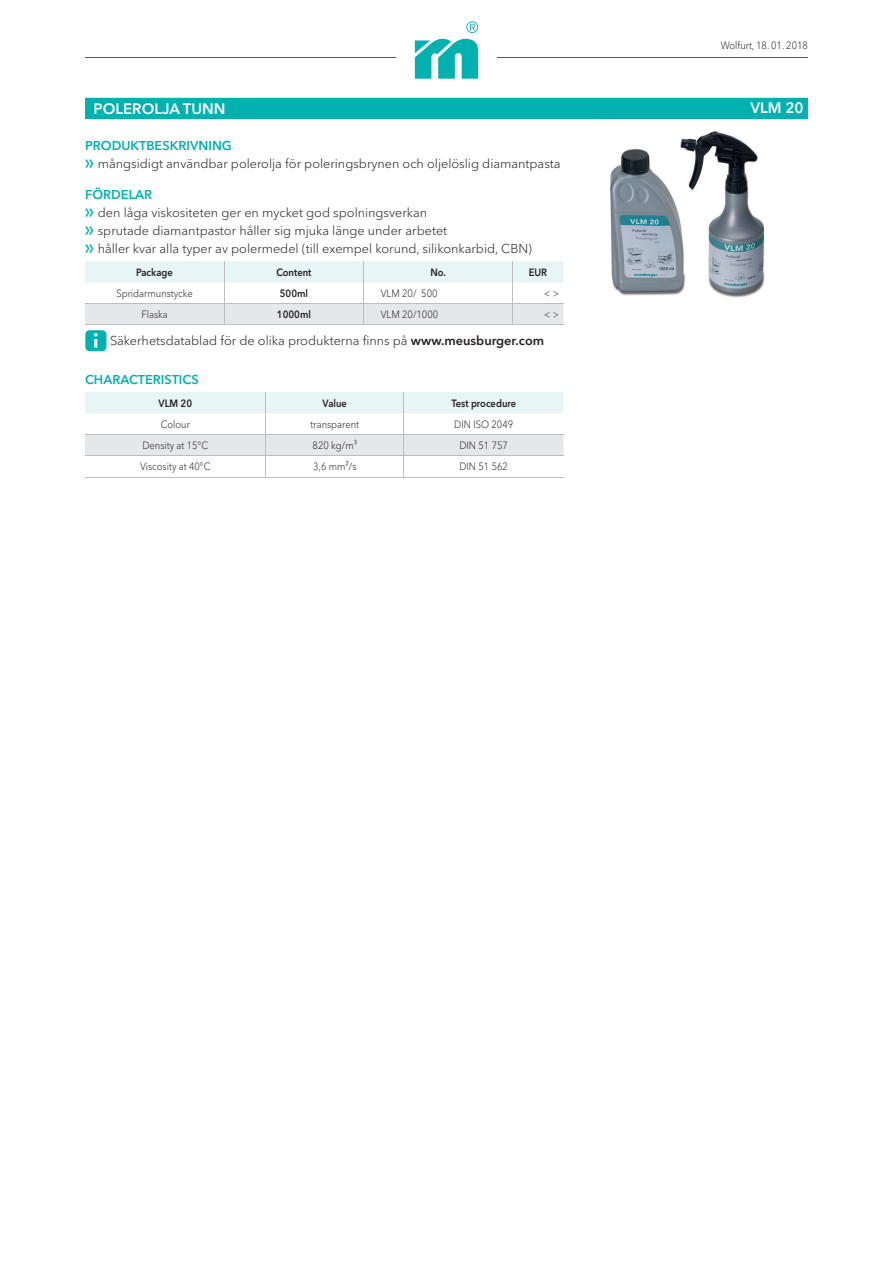
<style>
.page{position:relative;width:893px;height:1263px;background:#fff}
.page>*{position:absolute;margin:0;border:0;box-sizing:border-box;transform-origin:0 0}
.t1{font:600 15px "Avenir Next W1 G";color:#fff}
.t2{font:300 12.75px/18px "Avenir Next W1 G";color:#231f20}
.t3{font:600 12.75px "Avenir Next W1 G";color:#00b1b0}
.t4{font:300 10.5px "Avenir Next W1 G";color:#231f20;scale:.9 1}
.t5{font:600 10.5px "Avenir Next W1 G";color:#231f20;scale:.9 1}
.s1{font-weight:600;color:#00b1b0}
.s2{font-family:"Meusburger Sonderzeichen";font-weight:400;color:#00b1b0}
.s3{font-weight:600}
</style>
<div class="page">
<hr style="left:497px;top:57px;width:311px;height:1px;background:#57585a">
<hr style="left:85px;top:57px;width:311px;height:1px;background:#57585a">
<svg style="left:415px;top:21px;width:63px;height:58px"></svg>
<div style="left:85px;top:98px;width:723px;height:21px;background:#00b1b0"></div>
<hr style="left:85px;top:325px;width:139px;height:1px;background:#bcbdc0">
<hr style="left:224px;top:325px;width:140px;height:1px;background:#bcbdc0">
<hr style="left:364px;top:325px;width:148px;height:1px;background:#bcbdc0">
<hr style="left:512px;top:325px;width:51px;height:1px;background:#bcbdc0">
<svg style="left:85px;top:261px;width:478px;height:64px"></svg>
<img style="left:610px;top:131px;width:155px;height:167px">
<svg style="left:85px;top:392px;width:478px;height:85px"></svg>
<hr style="left:85px;top:477px;width:181px;height:1px;background:#bcbdc0">
<hr style="left:266px;top:477px;width:138px;height:1px;background:#bcbdc0">
<hr style="left:404px;top:477px;width:159px;height:1px;background:#bcbdc0">
<p class="t4" style="left:721px;top:39px;width:98px">Wolfurt, 18. 01. 2018</p>
<p class="t1" style="left:94px;top:100px;width:134px">POLEROLJA TUNN</p>
<p class="t1" style="left:750px;top:99px;width:55px">VLM 20</p>
<p class="t2" style="left:85px;top:137px;width:477px"><span class="s1">PRODUKTBESKRIVNING<br></span><span class="s2">F</span> mångsidigt användbar polerolja för poleringsbrynen och oljelöslig diamantpasta</p>
<p class="t2" style="left:85px;top:185px;width:449px"><span class="s1">FÖRDELAR<br></span><span class="s2">F</span> den låga viskositeten ger en mycket god spolningsverkan<br><span class="s2">F</span> sprutade diamantpastor håller sig mjuka länge under arbetet<br><span class="s2">F</span> håller kvar alla typer av polermedel (till exempel korund, silikonkarbid, CBN)</p>
<p class="t5" style="left:136px;top:266px;width:42px">Package</p>
<p class="t5" style="left:276px;top:266px;width:40px">Content</p>
<p class="t5" style="left:430px;top:266px;width:19px">No.</p>
<p class="t5" style="left:529px;top:266px;width:22px">EUR</p>
<p class="t4" style="left:116px;top:287px;width:86px">Spridarmunstycke</p>
<p class="t5" style="left:280px;top:287px;width:33px">500ml</p>
<p class="t4" style="left:381px;top:287px;width:65px">VLM 20/ 500</p>
<p class="t4" style="left:544px;top:287px;width:18px">&lt; &gt;</p>
<p class="t4" style="left:141px;top:308px;width:31px">Flaska</p>
<p class="t5" style="left:277px;top:308px;width:39px">1000ml</p>
<p class="t4" style="left:381px;top:308px;width:65px">VLM 20/1000</p>
<p class="t4" style="left:544px;top:308px;width:18px">&lt; &gt;</p>
<p class="t2" style="left:85px;top:332px;width:461px"><span class="s2">E</span> Säkerhetsdatablad för de olika produkterna finns på <span class="s3">www.meusburger.com</span></p>
<p class="t3" style="left:85px;top:372px;width:115px">CHARACTERISTICS</p>
<p class="t5" style="left:159px;top:397px;width:39px">VLM 20</p>
<p class="t5" style="left:323px;top:397px;width:29px">Value</p>
<p class="t5" style="left:451px;top:397px;width:74px">Test procedure</p>
<p class="t4" style="left:161px;top:418px;width:34px">Colour</p>
<p class="t4" style="left:311px;top:418px;width:55px">transparent</p>
<p class="t4" style="left:454px;top:418px;width:67px">DIN ISO 2049</p>
<p class="t4" style="left:142px;top:439px;width:75px">Density at 15°C</p>
<p class="t4" style="left:313px;top:439px;width:51px">820 kg/m³</p>
<p class="t4" style="left:459px;top:439px;width:56px">DIN 51 757</p>
<p class="t4" style="left:140px;top:460px;width:80px">Viscosity at 40°C</p>
<p class="t4" style="left:313px;top:460px;width:50px">3,6 mm²/s</p>
<p class="t4" style="left:459px;top:460px;width:56px">DIN 51 562</p>
</div>
